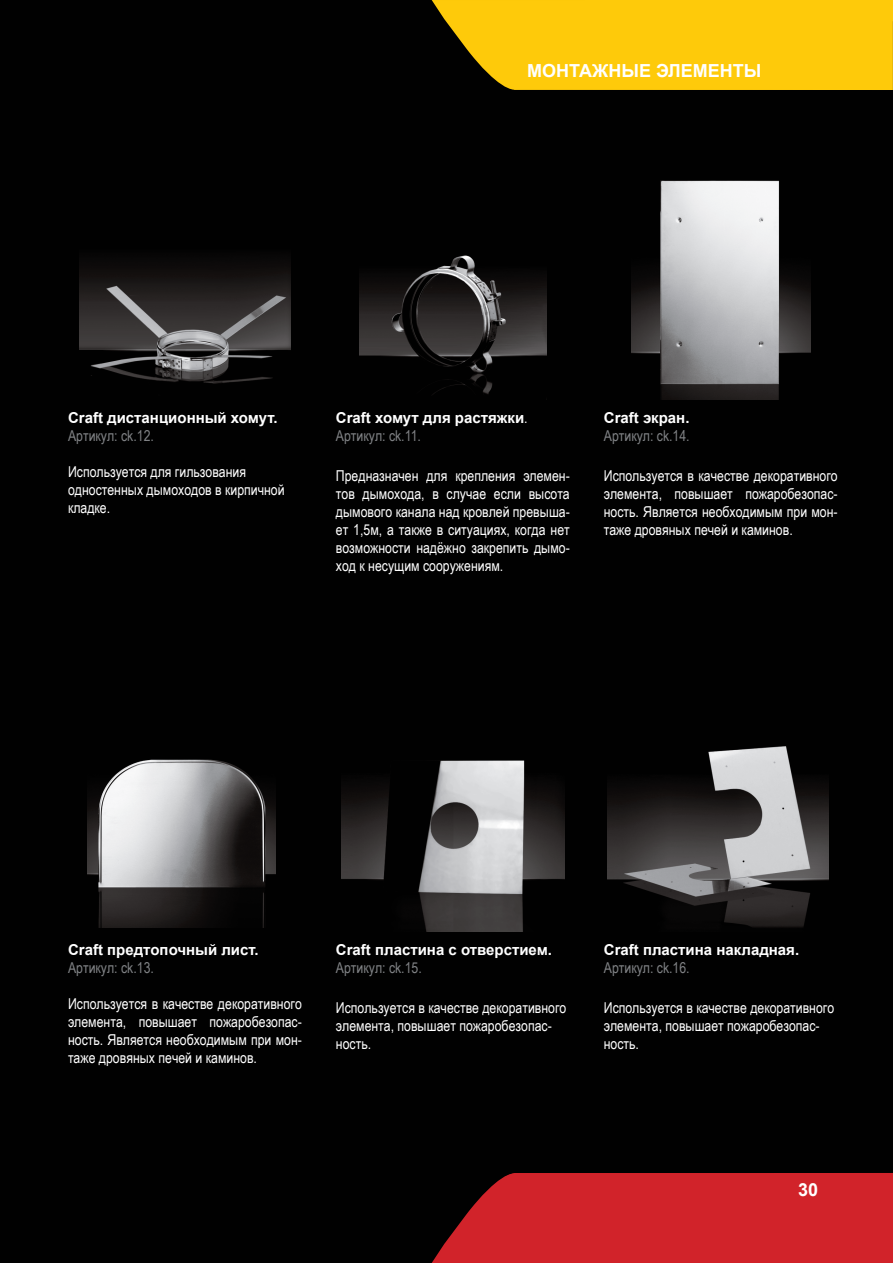
<style>
.page{position:relative;width:893px;height:1263px;background:#010101}
.page>*{position:absolute;margin:0;border:0;box-sizing:border-box;transform-origin:0 0}
.t1{font:700 18px "Arial";color:#fff}
.t2{font:15px/18px "Arial Narrow";color:#fff}
.t3{font:700 15px "Arial";color:#fff}
.t4{font:15px "Arial Narrow";color:#808285}
.s1{font-family:"Arial Narrow";font-weight:400}
</style>
<div class="page">
<svg style="left:432px;top:0;width:461px;height:90px"></svg>
<img style="left:79px;top:260px;width:212px;height:124px">
<img style="left:360px;top:255px;width:187px;height:140px">
<img style="left:631px;top:180px;width:179px;height:220px">
<img style="left:88px;top:759px;width:188px;height:168px">
<img style="left:607px;top:746px;width:221px;height:182px">
<img style="left:341px;top:760px;width:223px;height:171px">
<svg style="left:432px;top:1173px;width:461px;height:90px"></svg>
<p class="t1" style="left:527px;top:59px;width:236px">МОНТАЖНЫЕ ЭЛЕМЕНТЫ</p>
<p class="t3" style="left:68px;top:408px;width:211px">Craft дистанционный хомут.</p>
<p class="t4" style="left:68px;top:425px;width:87px">Артикул: ck.12.</p>
<p class="t2" style="left:68px;top:463px;width:218px">Используется для гильзования одностенных дымоходов в кирпичной кладке.</p>
<p class="t3" style="left:336px;top:408px;width:193px">Craft хомут для растяжки<span class="s1">.</span></p>
<p class="t4" style="left:336px;top:425px;width:87px">Артикул: ck.11.</p>
<p class="t2" style="left:336px;top:466px;width:235px;text-align:justify">Предназначен для крепления элемен&shy;тов дымохода, в случае если высота дымового канала над кровлей превыша&shy;ет 1,5м, а также в ситуациях, когда нет возможности надёжно закрепить дымо&shy;ход к несущим сооружениям.</p>
<p class="t3" style="left:604px;top:408px;width:87px">Craft экран.</p>
<p class="t4" style="left:604px;top:425px;width:87px">Артикул: ck.14.</p>
<p class="t2" style="left:604px;top:466px;width:235px;text-align:justify">Используется в качестве декоративного элемента, повышает пожаробезопас&shy;ность. Является необходимым при мон&shy;таже дровяных печей и каминов.</p>
<p class="t3" style="left:68px;top:940px;width:192px">Craft предтопочный лист.</p>
<p class="t4" style="left:68px;top:957px;width:87px">Артикул: ck.13.</p>
<p class="t2" style="left:68px;top:994px;width:235px;text-align:justify">Используется в качестве декоративного элемента, повышает пожаробезопас&shy;ность. Является необходимым при мон&shy;таже дровяных печей и каминов.</p>
<p class="t3" style="left:336px;top:940px;width:218px">Craft пластина с отверстием.</p>
<p class="t4" style="left:336px;top:957px;width:87px">Артикул: ck.15.</p>
<p class="t2" style="left:336px;top:998px;width:232px">Используется в качестве декоративного элемента, повышает пожаробезопас&shy;ность.</p>
<p class="t3" style="left:604px;top:940px;width:197px">Craft пластина накладная.</p>
<p class="t4" style="left:604px;top:957px;width:87px">Артикул: ck.16.</p>
<p class="t2" style="left:604px;top:998px;width:232px">Используется в качестве декоративного элемента, повышает пожаробезопас&shy;ность.</p>
<p class="t1" style="left:798px;top:1178px;width:22px">30</p>
</div>
